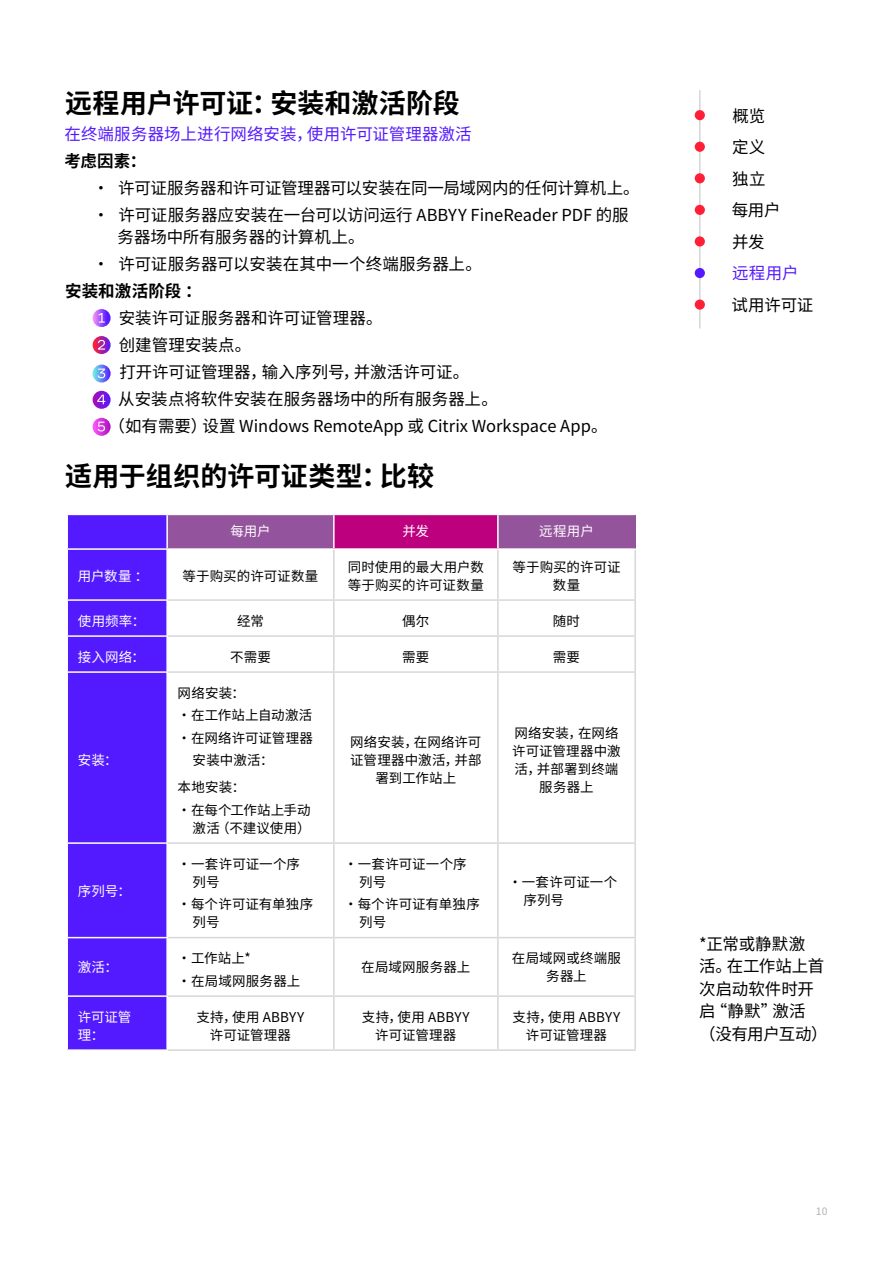
<style>
.page{position:relative;width:893px;height:1263px;background:#fff}
.page>*{position:absolute;margin:0;border:0;box-sizing:border-box;transform-origin:0 0}
.t1{font:700 27px "Noto Sans SC";color:#000}
.t2{font:16.5px/22.5px "Noto Sans SC";color:#000}
.t3{font:16.5px "Noto Sans SC";letter-spacing:.005em;color:#5519ff}
.t4{font:700 16.5px "Noto Sans SC";letter-spacing:.01em;color:#000}
.t5{font:13.5px/18px "Noto Sans SC";letter-spacing:.01em;color:#000}
.t6{font:13.5px/18px "Noto Sans SC";letter-spacing:.005em;color:#fff}
.t7{font:10.5px "Noto Sans SC";color:#b3b3b3}
</style>
<div class="page">
<hr style="left:699px;top:90px;width:2px;height:239px;background:#484847">
<div style="left:695px;top:173px;width:10px;height:10px;background:#ff2038;border-radius:50%"></div>
<div style="left:695px;top:142px;width:10px;height:10px;background:#ff2038;border-radius:50%"></div>
<div style="left:695px;top:205px;width:10px;height:10px;background:#ff2038;border-radius:50%"></div>
<div style="left:695px;top:236px;width:10px;height:11px;background:#ff2038;border-radius:50%"></div>
<div style="left:695px;top:299px;width:10px;height:11px;background:#ff2038;border-radius:50%"></div>
<div style="left:695px;top:268px;width:10px;height:10px;background:#5519ff;border-radius:50%"></div>
<div style="left:695px;top:110px;width:10px;height:10px;background:#ff2038;border-radius:50%"></div>
<svg style="left:93px;top:309px;width:18px;height:18px"></svg>
<svg style="left:98px;top:313px;width:7px;height:10px"></svg>
<svg style="left:93px;top:336px;width:18px;height:18px"></svg>
<svg style="left:98px;top:340px;width:7px;height:10px"></svg>
<svg style="left:93px;top:364px;width:18px;height:18px"></svg>
<svg style="left:98px;top:369px;width:7px;height:9px"></svg>
<svg style="left:93px;top:418px;width:18px;height:18px"></svg>
<svg style="left:98px;top:422px;width:7px;height:9px"></svg>
<svg style="left:93px;top:391px;width:18px;height:18px"></svg>
<svg style="left:97px;top:395px;width:8px;height:9px"></svg>
<div style="left:67px;top:514px;width:100px;height:35px;background:#541aff"></div>
<div style="left:167px;top:514px;width:167px;height:35px;background:#94549d"></div>
<div style="left:334px;top:514px;width:164px;height:35px;background:#bd007e"></div>
<div style="left:498px;top:514px;width:137px;height:35px;background:#94549c"></div>
<div style="left:68px;top:550px;width:98px;height:499px;background:#541aff"></div>
<hr style="left:66px;top:514px;width:101px;height:1px;background:#fff">
<hr style="left:66px;top:515px;width:2px;height:33px;background:#fff">
<hr style="left:167px;top:514px;width:167px;height:1px;background:#fff">
<hr style="left:166px;top:515px;width:2px;height:33px;background:#fff">
<hr style="left:334px;top:514px;width:164px;height:1px;background:#fff">
<hr style="left:333px;top:515px;width:2px;height:33px;background:#fff">
<hr style="left:66px;top:548px;width:101px;height:2px;background:#fff">
<hr style="left:167px;top:548px;width:167px;height:2px;background:#fff">
<hr style="left:334px;top:548px;width:164px;height:2px;background:#fff">
<hr style="left:66px;top:599px;width:102px;height:2px;background:#fff">
<hr style="left:66px;top:635px;width:102px;height:2px;background:#fff">
<hr style="left:66px;top:671px;width:102px;height:2px;background:#fff">
<hr style="left:66px;top:842px;width:102px;height:2px;background:#fff">
<hr style="left:66px;top:937px;width:102px;height:1px;background:#fff">
<hr style="left:66px;top:995px;width:102px;height:2px;background:#fff">
<hr style="left:333px;top:550px;width:2px;height:49px;background:#d7d7d7">
<hr style="left:497px;top:550px;width:2px;height:49px;background:#d7d7d7">
<hr style="left:634px;top:550px;width:2px;height:49px;background:#d7d7d7">
<hr style="left:168px;top:599px;width:166px;height:2px;background:#d7d7d7">
<hr style="left:334px;top:599px;width:164px;height:2px;background:#d7d7d7">
<hr style="left:333px;top:601px;width:2px;height:34px;background:#d7d7d7">
<hr style="left:498px;top:599px;width:138px;height:2px;background:#d7d7d7">
<hr style="left:497px;top:601px;width:2px;height:34px;background:#d7d7d7">
<hr style="left:634px;top:601px;width:2px;height:34px;background:#d7d7d7">
<hr style="left:168px;top:635px;width:166px;height:2px;background:#d7d7d7">
<hr style="left:334px;top:635px;width:164px;height:2px;background:#d7d7d7">
<hr style="left:333px;top:637px;width:2px;height:34px;background:#d7d7d7">
<hr style="left:498px;top:635px;width:138px;height:2px;background:#d7d7d7">
<hr style="left:497px;top:637px;width:2px;height:34px;background:#d7d7d7">
<hr style="left:634px;top:637px;width:2px;height:34px;background:#d7d7d7">
<hr style="left:168px;top:671px;width:166px;height:2px;background:#d7d7d7">
<hr style="left:334px;top:671px;width:164px;height:2px;background:#d7d7d7">
<hr style="left:333px;top:673px;width:2px;height:169px;background:#d7d7d7">
<hr style="left:498px;top:671px;width:138px;height:2px;background:#d7d7d7">
<hr style="left:497px;top:673px;width:2px;height:169px;background:#d7d7d7">
<hr style="left:634px;top:673px;width:2px;height:169px;background:#d7d7d7">
<hr style="left:168px;top:842px;width:166px;height:2px;background:#d7d7d7">
<hr style="left:334px;top:842px;width:164px;height:2px;background:#d7d7d7">
<hr style="left:333px;top:844px;width:2px;height:93px;background:#d7d7d7">
<hr style="left:498px;top:842px;width:138px;height:2px;background:#d7d7d7">
<hr style="left:497px;top:844px;width:2px;height:93px;background:#d7d7d7">
<hr style="left:634px;top:844px;width:2px;height:93px;background:#d7d7d7">
<hr style="left:168px;top:937px;width:166px;height:1px;background:#d7d7d7">
<hr style="left:334px;top:937px;width:164px;height:1px;background:#d7d7d7">
<hr style="left:333px;top:938px;width:2px;height:57px;background:#d7d7d7">
<hr style="left:498px;top:937px;width:138px;height:1px;background:#d7d7d7">
<hr style="left:497px;top:938px;width:2px;height:57px;background:#d7d7d7">
<hr style="left:634px;top:938px;width:2px;height:57px;background:#d7d7d7">
<hr style="left:168px;top:995px;width:166px;height:2px;background:#d7d7d7">
<hr style="left:334px;top:995px;width:164px;height:2px;background:#d7d7d7">
<hr style="left:333px;top:997px;width:2px;height:52px;background:#d7d7d7">
<hr style="left:498px;top:995px;width:138px;height:2px;background:#d7d7d7">
<hr style="left:497px;top:997px;width:2px;height:52px;background:#d7d7d7">
<hr style="left:634px;top:997px;width:2px;height:52px;background:#d7d7d7">
<hr style="left:168px;top:1049px;width:166px;height:2px;background:#d7d7d7">
<hr style="left:334px;top:1049px;width:164px;height:2px;background:#d7d7d7">
<hr style="left:498px;top:1049px;width:138px;height:2px;background:#d7d7d7">
<hr style="left:498px;top:514px;width:138px;height:1px;background:#fff">
<hr style="left:497px;top:515px;width:2px;height:33px;background:#fff">
<hr style="left:498px;top:548px;width:138px;height:2px;background:#fff">
<hr style="left:634px;top:515px;width:2px;height:33px;background:#94549d">
<h1 class="t1" style="left:65px;top:87px;width:396px">远程用户许可证：安装和激活阶段</h1>
<p class="t3" style="left:65px;top:124px;width:409px">在终端服务器场上进行网络安装，使用许可证管理器激活</p>
<p class="t4" style="left:65px;top:151px;width:83px">考虑因素：</p>
<p class="t2" style="left:93px;top:177px;width:548px">• 许可证服务器和许可证管理器可以安装在同一局域网内的任何计算机上。</p>
<p class="t2" style="left:117px;top:204px;width:513px;text-indent:-25px">• 许可证服务器应安装在一台可以访问运行 ABBYY FineReader PDF 的服务器场中所有服务器的计算机上。</p>
<p class="t2" style="left:93px;top:253px;width:390px">• 许可证服务器可以安装在其中一个终端服务器上。</p>
<p class="t4" style="left:65px;top:282px;width:138px">安装和激活阶段 ：</p>
<p class="t2" style="left:93px;top:307px;width:291px">• 安装许可证服务器和许可证管理器。</p>
<p class="t2" style="left:93px;top:334px;width:160px">• 创建管理安装点。</p>
<p class="t2" style="left:93px;top:361px;width:378px">• 打开许可证管理器，输入序列号，并激活许可证。</p>
<p class="t2" style="left:93px;top:388px;width:406px">• 从安装点将软件安装在服务器场中的所有服务器上。</p>
<p class="t2" style="left:93px;top:415px;width:516px">•（如有需要）设置 Windows RemoteApp 或 Citrix Workspace App。</p>
<h1 class="t1" style="left:65px;top:461px;width:370px">适用于组织的许可证类型：比较</h1>
<p class="t6" style="left:230px;top:522px;width:42px">每用户</p>
<p class="t6" style="left:403px;top:522px;width:28px">并发</p>
<p class="t6" style="left:539px;top:522px;width:56px">远程用户</p>
<p class="t6" style="left:78px;top:567px;width:72px">用户数量 ：</p>
<p class="t5" style="left:182px;top:567px;width:137px">等于购买的许可证数量</p>
<p class="t5" style="left:348px;top:558px;width:138px">同时使用的最大用户数等于购买的许可证数量</p>
<p class="t5" style="left:512px;top:558px;width:110px;text-align:center">等于购买的许可证数量</p>
<p class="t6" style="left:78px;top:612px;width:69px">使用频率：</p>
<p class="t5" style="left:237px;top:612px;width:28px">经常</p>
<p class="t5" style="left:402px;top:612px;width:29px">偶尔</p>
<p class="t5" style="left:553px;top:612px;width:29px">随时</p>
<p class="t6" style="left:78px;top:648px;width:69px">接入网络：</p>
<p class="t5" style="left:230px;top:648px;width:42px">不需要</p>
<p class="t5" style="left:402px;top:648px;width:29px">需要</p>
<p class="t5" style="left:553px;top:648px;width:29px">需要</p>
<p class="t6" style="left:78px;top:751px;width:42px">安装：</p>
<p class="t6" style="left:78px;top:882px;width:55px">序列号：</p>
<p class="t6" style="left:78px;top:958px;width:42px">激活：</p>
<p class="t5" style="left:178px;top:684px;width:69px">网络安装：</p>
<p class="t5" style="left:178px;top:706px;width:136px">•在工作站上自动激活</p>
<p class="t5" style="left:193px;top:727px;width:122px;line-height:22.5px;text-indent:-15px">•在网络许可证管理器安装中激活：</p>
<p class="t5" style="left:178px;top:778px;width:69px">本地安装：</p>
<p class="t5" style="left:178px;top:801px;width:134px;text-align:right">•在每个工作站上手动激活（不建议使用）</p>
<p class="t5" style="left:193px;top:855px;width:109px;text-indent:-15px">•一套许可证一个序列号</p>
<p class="t5" style="left:193px;top:895px;width:122px;text-indent:-15px">•每个许可证有单独序列号</p>
<p class="t5" style="left:178px;top:949px;width:75px">•工作站上*</p>
<p class="t5" style="left:178px;top:972px;width:124px">•在局域网服务器上</p>
<p class="t5" style="left:350px;top:733px;width:133px;text-align:center">网络安装，在网络许可证管理器中激活，并部署到工作站上</p>
<p class="t5" style="left:512px;top:724px;width:110px;text-align:center">网络安装，在网络许可证管理器中激活，并部署到终端服务器上</p>
<p class="t5" style="left:359px;top:855px;width:109px;text-indent:-15px">•一套许可证一个序列号</p>
<p class="t5" style="left:359px;top:895px;width:122px;text-indent:-15px">•每个许可证有单独序列号</p>
<p class="t5" style="left:523px;top:873px;width:96px;text-indent:-15px">•一套许可证一个序列号</p>
<p class="t5" style="left:361px;top:958px;width:111px">在局域网服务器上</p>
<p class="t5" style="left:512px;top:949px;width:111px;text-align:center">在局域网或终端服务器上</p>
<p class="t6" style="left:78px;top:1008px;width:55px">许可证管理：</p>
<p class="t5" style="left:197px;top:1008px;width:109px;text-align:center">支持，使用 ABBYY许可证管理器</p>
<p class="t5" style="left:362px;top:1008px;width:109px;text-align:center">支持，使用 ABBYY许可证管理器</p>
<p class="t5" style="left:513px;top:1008px;width:109px;text-align:center">支持，使用 ABBYY许可证管理器</p>
<p class="t2" style="left:732px;top:100px;width:50px;line-height:31.5px">概览定义独立每用户并发</p>
<p class="t3" style="left:732px;top:264px;width:68px">远程用户</p>
<p class="t2" style="left:732px;top:294px;width:83px">试用许可证</p>
<p class="t2" style="left:699px;top:933px;width:130px">*正常或静默激<br>活。在工作站上首次启动软件时开启“静默”激活<br>（没有用户互动）</p>
<p class="t7" style="left:816px;top:1205px;width:13px">10</p>
</div>
